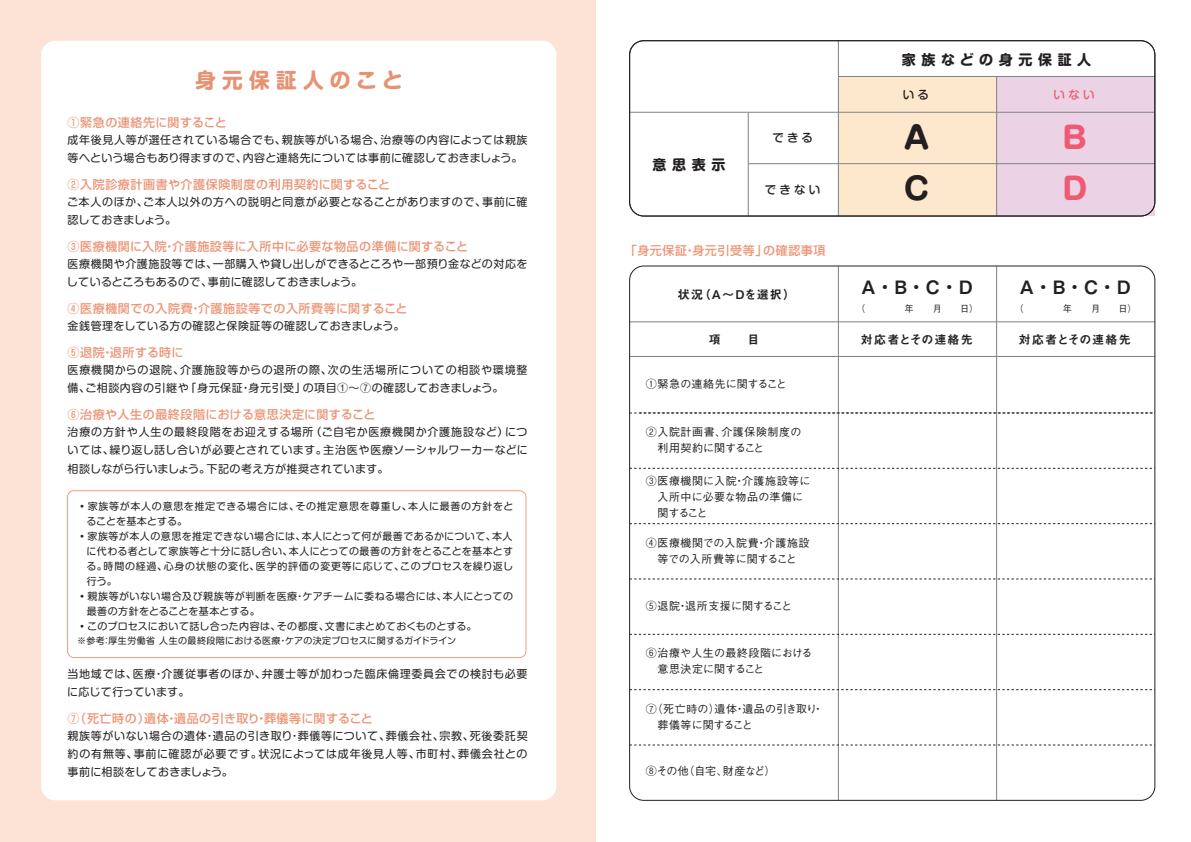
<style>
.page{position:relative;width:1191px;height:842px;background:#fff}
.page>*{position:absolute;margin:0;border:0;box-sizing:border-box;transform-origin:0 0}
.t1{font:700 29.9px "Shin M Go Pro";color:#231f20}
.t2{font:700 29.9px "Shin M Go Pro";color:#f05972}
.t3{font:700 20.7px "Shin M Go Pro";letter-spacing:.3em;color:#e79272}
.t4{font:18.4px "Midashi Go Pr 6 N MB31";color:#231f20}
.t5{font:700 14px "Shin M Go Pro";letter-spacing:.4em;color:#231f20}
.t6{font:500 12px "Shin Go Pro";letter-spacing:.05em;color:#eb9577}
.t7{font:12px "Midashi Go Pr 6 N MB31";letter-spacing:.085em;color:#231f20}
.t8{font:500 11.5px "Shin M Go Pro";letter-spacing:.27em;color:#231f20}
.t9{font:500 11.5px "Shin M Go Pro";color:#f05972}
.t10{font:11px/18px "Shin M Go Pro";letter-spacing:.05em;color:#231f20}
.t11{font:500 11px/16px "Gothic BBB Pro";letter-spacing:.02em;color:#231f20}
.t12{font:11px/18px "Shin M Go Pro";letter-spacing:.03em;color:#231f20}
.t13{font:500 11px/16px "Gothic BBB Pro";letter-spacing:.05em;color:#231f20}
.t14{font:500 11px "Gothic BBB Pro";letter-spacing:-.035em;color:#231f20}
.t15{font:10px "Shin M Go Pro";letter-spacing:.045em;color:#231f20}
.t16{font:10px "Shin M Go Pro";letter-spacing:.075em;color:#231f20}
.t17{font:10px "Shin M Go Pro";letter-spacing:.02em;color:#231f20}
.t18{font:10px "Shin M Go Pro";letter-spacing:.015em;color:#231f20}
.t19{font:10px "Shin M Go Pro";letter-spacing:.01em;color:#231f20}
.t20{font:9px "Shin M Go Pro";letter-spacing:.02em;color:#231f20}
</style>
<div class="page">
<div style="left:0;top:0;width:595px;height:842px;background:#fde2d6"></div>
<div style="left:41px;top:41px;width:515px;height:759px;background:#fff;border-radius:14px"></div>
<div style="left:67px;top:490px;width:459px;height:168px;border:1px solid #f69c7d;border-radius:6px"></div>
<div style="left:838px;top:76px;width:158px;height:140px;background:#fee8cd"></div>
<div style="left:996px;top:76px;width:158px;height:140px;background:#ebd2e5"></div>
<hr style="left:838px;top:76px;width:316px;height:1px;background:#808285">
<hr style="left:838px;top:41px;width:1px;height:175px;background:#808285">
<hr style="left:996px;top:76px;width:1px;height:140px;background:#808285">
<hr style="left:629px;top:112px;width:525px;height:1px;background:#808285">
<hr style="left:748px;top:163px;width:406px;height:1px;background:#808285">
<hr style="left:748px;top:112px;width:1px;height:104px;background:#808285">
<hr style="left:996px;top:266px;width:1px;height:534px;background:#808285">
<hr style="left:838px;top:266px;width:1px;height:534px;background:#808285">
<svg style="left:631px;top:468px;width:521px;height:1px"></svg>
<svg style="left:631px;top:523px;width:521px;height:1px"></svg>
<svg style="left:631px;top:579px;width:521px;height:1px"></svg>
<svg style="left:631px;top:634px;width:521px;height:1px"></svg>
<svg style="left:631px;top:689px;width:521px;height:1px"></svg>
<svg style="left:631px;top:745px;width:521px;height:1px"></svg>
<hr style="left:629px;top:356px;width:525px;height:1px;background:#808285">
<svg style="left:631px;top:413px;width:522px;height:1px"></svg>
<hr style="left:629px;top:322px;width:525px;height:1px;background:#808285">
<div style="left:629px;top:40px;width:526px;height:177px;border:1px solid #231f20;border-radius:14px"></div>
<h2 class="t3" style="left:195px;top:63px;width:209px">身元保証人のこと</h2>
<p class="t6" style="left:68px;top:113px;width:161px">①緊急の連絡先に関すること</p>
<p class="t10" style="left:68px;top:130px;width:461px">成年後見人等が選任されている場合でも、親族等がいる場合、治療等の内容によっては親族等へという場合もあり得ますので、内容と連絡先については事前に確認しておきましょう。</p>
<p class="t6" style="left:68px;top:175px;width:324px">②入院診療計画書や介護保険制度の利用契約に関すること</p>
<p class="t10" style="left:67px;top:192px;width:462px">ご本人のほか、ご本人以外の方への説明と同意が必要となることがありますので、事前に確認しておきましょう。</p>
<p class="t6" style="left:68px;top:237px;width:402px">③医療機関に入院・介護施設等に入所中に必要な物品の準備に関すること</p>
<p class="t12" style="left:67px;top:254px;width:462px">医療機関や介護施設等では、一部購入や貸し出しができるところや一部預り金などの対応をしているところもあるので、事前に確認しておきましょう。</p>
<p class="t6" style="left:68px;top:299px;width:341px">④医療機関での入院費・介護施設等での入所費等に関すること</p>
<p class="t10" style="left:68px;top:316px;width:338px">金銭管理をしている方の確認と保険証等の確認しておきましょう。</p>
<p class="t6" style="left:68px;top:343px;width:117px">⑤退院・退所する時に</p>
<p class="t10" style="left:68px;top:360px;width:461px">医療機関からの退院、介護施設等からの退所の際、次の生活場所についての相談や環境整備、ご相談内容の引継や「身元保証・身元引受」の項目①～⑦の確認しておきましょう。</p>
<p class="t6" style="left:68px;top:405px;width:309px">⑥治療や人生の最終段階における意思決定に関すること</p>
<p class="t10" style="left:68px;top:422px;width:462px;text-align:justify">治療の方針や人生の最終段階をお迎えする場所（ご自宅か医療機関か介護施設など）については、繰り返し話し合いが必要とされています。主治医や医療ソーシャルワーカーなどに相談しながら行いましょう。下記の考え方が推奨されています。</p>
<p class="t16" style="left:77px;top:498px;width:438px">・家族等が本人の意思を推定できる場合には、その推定意思を尊重し、本人に最善の方針をと</p>
<p class="t19" style="left:87px;top:513px;width:102px">ることを基本とする。</p>
<p class="t15" style="left:77px;top:528px;width:437px">・家族等が本人の意思を推定できない場合には、本人にとって何が最善であるかについて、本人</p>
<p class="t15" style="left:87px;top:543px;width:428px">に代わる者として家族等と十分に話し合い、本人にとっての最善の方針をとることを基本とす</p>
<p class="t16" style="left:87px;top:558px;width:428px">る。時間の経過、心身の状態の変化、医学的評価の変更等に応じて、このプロセスを繰り返し</p>
<p class="t15" style="left:87px;top:573px;width:32px">行う。</p>
<p class="t15" style="left:77px;top:588px;width:437px">・親族等がいない場合及び親族等が判断を医療・ケアチームに委ねる場合には、本人にとっての</p>
<p class="t18" style="left:87px;top:603px;width:174px">最善の方針をとることを基本とする。</p>
<p class="t17" style="left:77px;top:618px;width:401px">・このプロセスにおいて話し合った内容は、その都度、文書にまとめておくものとする。</p>
<p class="t20" style="left:77px;top:633px;width:381px">※参考：厚生労働省 人生の最終段階における医療・ケアの決定プロセスに関するガイドライン</p>
<p class="t10" style="left:67px;top:664px;width:462px">当地域では、医療・介護従事者のほか、弁護士等が加わった臨床倫理委員会での検討も必要に応じて行っています。</p>
<p class="t6" style="left:68px;top:709px;width:307px">⑦（死亡時の）遺体・遺品の引き取り・葬儀等に関すること</p>
<p class="t10" style="left:68px;top:726px;width:461px;text-align:justify">親族等がいない場合の遺体・遺品の引き取り・葬儀等について、葬儀会社、宗教、死後委託契約の有無等、事前に確認が必要です。状況によっては成年後見人等、市町村、葬儀会社との事前に相談をしておきましょう。</p>
<p class="t5" style="left:652px;top:154px;width:74px">意思表示</p>
<p class="t8" style="left:772px;top:129px;width:42px">できる</p>
<p class="t8" style="left:764px;top:180px;width:57px">できない</p>
<p class="t6" style="left:625px;top:240px;width:202px">「身元保証・身元引受等」の確認事項</p>
<p class="t7" style="left:678px;top:285px;width:119px">状況（A～Dを選択）</p>
<p class="t5" style="left:902px;top:48px;width:191px">家族などの身元保証人</p>
<p class="t8" style="left:903px;top:85px;width:28px">いる</p>
<p class="t9" style="left:1053px;top:85px;width:43px">いない</p>
<h1 class="t1" style="left:904px;top:113px;width:26px">A</h1>
<h1 class="t2" style="left:1062px;top:113px;width:26px">B</h1>
<h1 class="t1" style="left:903px;top:165px;width:27px">C</h1>
<h1 class="t2" style="left:1062px;top:165px;width:27px">D</h1>
<h3 class="t4" style="left:861px;top:272px;width:113px">A・B・C・D</h3>
<h3 class="t4" style="left:1019px;top:272px;width:113px">A・B・C・D</h3>
<p class="t7" style="left:709px;top:330px;width:52px">項　　目</p>
<p class="t7" style="left:861px;top:330px;width:113px">対応者とその連絡先</p>
<p class="t7" style="left:1018px;top:330px;width:113px">対応者とその連絡先</p>
<p class="t11" style="left:646px;top:374px;width:142px">①緊急の連絡先に関すること</p>
<p class="t13" style="left:646px;top:422px;width:157px">②入院計画書、介護保険制度の　利用契約に関すること</p>
<p class="t11" style="left:646px;top:472px;width:166px">③医療機関に入院・介護施設等に　入所中に必要な物品の準備に　関すること</p>
<p class="t11" style="left:646px;top:533px;width:165px">④医療機関での入院費・介護施設　等での入所費等に関すること</p>
<p class="t11" style="left:646px;top:596px;width:147px">⑤退院・退所支援に関すること</p>
<p class="t11" style="left:646px;top:644px;width:168px">⑥治療や人生の最終段階における　意思決定に関すること</p>
<p class="t11" style="left:646px;top:699px;width:179px">⑦（死亡時の）遺体・遺品の引き取り・　葬儀等に関すること</p>
<p class="t14" style="left:646px;top:761px;width:131px">⑧その他（自宅、財産など）</p>
</div>
